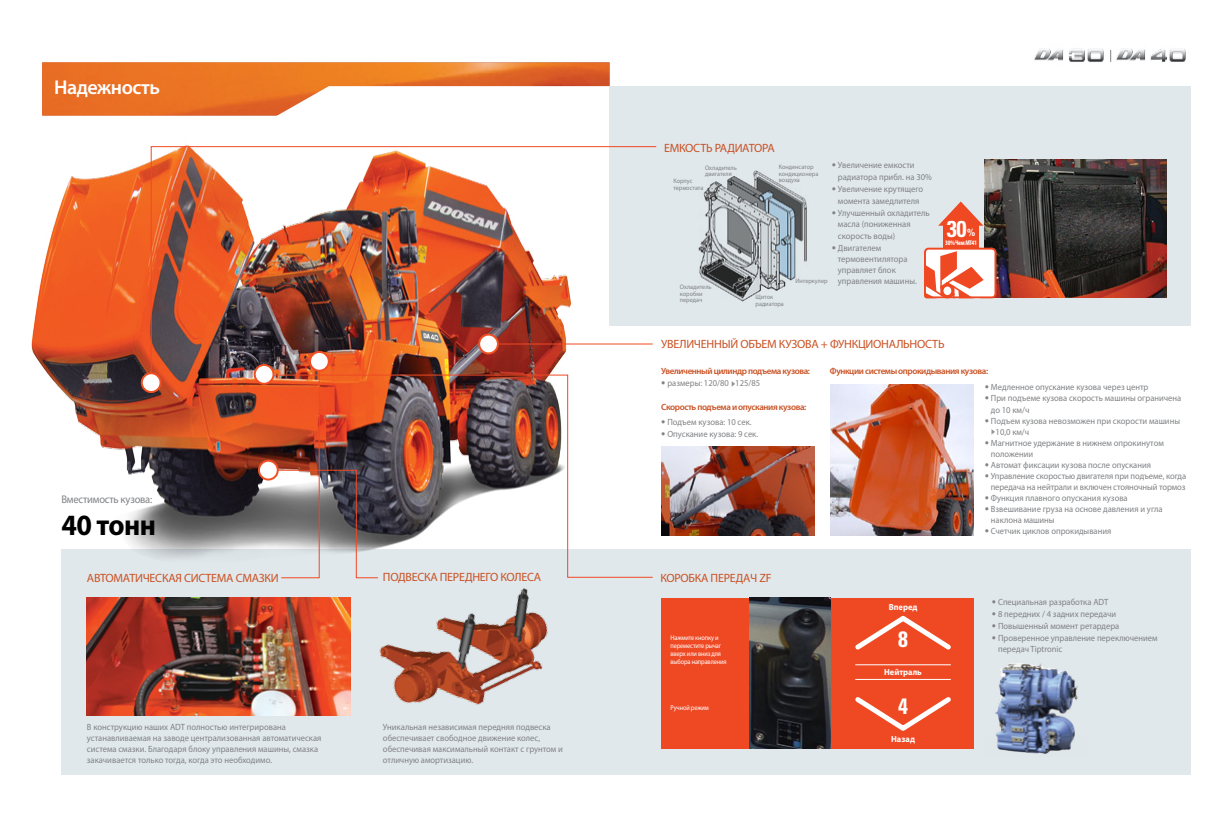
<style>
.page{position:relative;width:1219px;height:823px;background:#fff}
.page>*{position:absolute;margin:0;border:0;box-sizing:border-box;transform-origin:0 0}
.t1{font:700 29.5px "Myriad Pro";letter-spacing:-.02em;color:#000;scale:.95 1}
.t2{font:700 condensed 22.9px "Univers";color:#fff}
.t3{font:700 condensed 22.2px "Univers";color:#fff}
.t4{font:600 20px "Myriad Pro";letter-spacing:-.025em;color:#fff}
.t5{font:12px "Myriad Pro";letter-spacing:-.02em;color:#c95123}
.t6{font:11.1px "Myriad Pro";letter-spacing:-.02em;color:#808285;scale:.95 1}
.t7{font:9px/11px "Myriad Pro";color:#808285;scale:.95 1}
.t8{font:600 9px "Myriad Pro";letter-spacing:-.045em;color:#c95123}
.t9{font:700 8.8px "Myriad Pro";color:#fff;scale:.95 1}
.t10{font:7px/8px "Myriad Pro";letter-spacing:-.02em;color:#fff;scale:.9 1}
.t11{font:700 condensed 6.8px "Myriad Pro";letter-spacing:-.045em;color:#fff}
.t12{font:6.5px/6.5px "Myriad Pro";color:#808285;scale:.95 1}
.s1{font-family:"Meta Plus Normal"}
.s2{font-size:10.4px}
</style>
<div class="page">
<div style="left:61px;top:549px;width:548px;height:224px;background:#e1e8ec"></div>
<img style="left:42px;top:62px;width:567px;height:53px">
<img style="left:1034px;top:48px;width:70px;height:14px">
<img style="left:1116px;top:48px;width:70px;height:14px">
<svg style="left:1110px;top:50px;width:1px;height:12px"></svg>
<svg style="left:170px;top:86px;width:439px;height:30px"></svg>
<div style="left:609px;top:86px;width:582px;height:687px;background:#e1e8ec"></div>
<img style="left:87px;top:597px;width:263px;height:117px">
<div style="left:816px;top:597px;width:158px;height:151px;background:#ef4924"></div>
<img style="left:985px;top:159px;width:182px;height:138px">
<div style="left:943px;top:221px;width:36px;height:28px;background:#ef4924"></div>
<svg style="left:939px;top:201px;width:44px;height:24px"></svg>
<div style="left:925px;top:248px;width:70px;height:49px;background:#fff;border-radius:4px"></div>
<div style="left:924px;top:247px;width:72px;height:51px;border:2px solid #ef4924;border-radius:4px"></div>
<svg style="left:924px;top:251px;width:60px;height:48px"></svg>
<img style="left:31px;top:162px;width:237px;height:397px">
<img style="left:995px;top:663px;width:83px;height:91px">
<div style="left:661px;top:597px;width:165px;height:151px;background:#ef4924"></div>
<div style="left:587px;top:326px;width:617px;height:223px;background:#fff"></div>
<img style="left:831px;top:384px;width:143px;height:151px">
<img style="left:661px;top:446px;width:153px;height:89px">
<img style="left:150px;top:145px;width:507px;height:240px">
<svg style="left:268px;top:374px;width:386px;height:204px"></svg>
<hr style="left:485px;top:343px;width:168px;height:1px;background:#ef4924">
<div style="left:479px;top:334px;width:19px;height:19px;background:#fff;border-radius:50%"></div>
<div style="left:478px;top:333px;width:21px;height:21px;border:2px solid #f05023;border-radius:50%"></div>
<div style="left:142px;top:373px;width:19px;height:19px;background:#fff;border-radius:50%"></div>
<div style="left:141px;top:372px;width:21px;height:21px;border:2px solid #f05023;border-radius:50%"></div>
<div style="left:255px;top:365px;width:18px;height:18px;background:#fff;border-radius:50%"></div>
<div style="left:254px;top:364px;width:20px;height:20px;border:2px solid #f05023;border-radius:50%"></div>
<img style="left:750px;top:597px;width:80px;height:151px">
<svg style="left:855px;top:615px;width:96px;height:35px"></svg>
<svg style="left:855px;top:697px;width:96px;height:34px"></svg>
<hr style="left:855px;top:664px;width:96px;height:1px;background:#fff">
<hr style="left:855px;top:678px;width:96px;height:1px;background:#fff">
<img style="left:379px;top:588px;width:169px;height:117px">
<img style="left:269px;top:362px;width:110px;height:216px">
<div style="left:259px;top:460px;width:19px;height:19px;background:#fff;border-radius:50%"></div>
<div style="left:258px;top:459px;width:21px;height:21px;border:2px solid #f05023;border-radius:50%"></div>
<div style="left:310px;top:352px;width:19px;height:18px;background:#fff;border-radius:50%"></div>
<div style="left:309px;top:351px;width:21px;height:20px;border:2px solid #f05023;border-radius:50%"></div>
<img style="left:698px;top:170px;width:109px;height:131px">
<svg style="left:991px;top:429px;width:4px;height:5px"></svg>
<h3 class="t4" style="left:54px;top:74px;width:107px">Надежность</h3>
<p class="t6" style="left:61px;top:492px;width:97px">Вместимость кузова:</p>
<h1 class="t1" style="left:61px;top:505px;width:101px">40 тонн</h1>
<h3 class="t5" style="left:87px;top:570px;width:193px">АВТОМАТИЧЕСКАЯ СИСТЕМА СМАЗКИ</h3>
<p class="t7" style="left:87px;top:720px;width:248px">В конструкцию наших ADT полностью интегрирована устанавливаемая на заводе централизованная автоматическая система смазки. Благодаря блоку управления машины, смазка закачивается только тогда, когда это необходимо.</p>
<h3 class="t5" style="left:383px;top:569px;width:160px">ПОДВЕСКА ПЕРЕДНЕГО КОЛЕСА</h3>
<p class="t7" style="left:383px;top:720px;width:191px">Уникальная независимая передняя подвеска обеспечивает свободное движение колес, обеспечивая максимальный контакт с грунтом и отличную амортизацию.</p>
<h3 class="t5" style="left:664px;top:140px;width:112px">ЕМКОСТЬ РАДИАТОРА</h3>
<p class="t12" style="left:673px;top:178px;width:33px">Корпус термостата</p>
<p class="t12" style="left:705px;top:164px;width:35px">Охладитель двигателя</p>
<p class="t12" style="left:779px;top:164px;width:43px">Конденсатор кондиционера воздуха</p>
<p class="t7" style="left:838px;top:159px;width:100px;line-height:12px;text-indent:-6px"><span class="s1">•</span> Увеличение емкости радиатора прибл. на 30%</p>
<p class="t7" style="left:832px;top:183px;width:98px;line-height:12px;text-align:center"><span class="s1">•</span> Увеличение крутящего момента замедлителя</p>
<p class="t7" style="left:838px;top:207px;width:98px;text-indent:-6px"><span class="s1">•</span> Улучшенный охладитель масла (пониженная</p>
<p class="t7" style="left:838px;top:230px;width:62px">скорость воды)</p>
<p class="t7" style="left:838px;top:242px;width:84px;text-indent:-6px"><span class="s1">•</span> Двигателем термовентилятора управляет блок управления машины.</p>
<p class="t12" style="left:795px;top:277px;width:35px">Интеркулер</p>
<p class="t12" style="left:680px;top:283px;width:35px">Охладитель коробки передач</p>
<p class="t12" style="left:755px;top:293px;width:31px">Щиток радиатора</p>
<h2 class="t2" style="left:947px;top:214px;width:30px">30<span class="s2">%</span></h2>
<p class="t11" style="left:945px;top:238px;width:33px">30% Чем MT41</p>
<h3 class="t5" style="left:661px;top:337px;width:285px">УВЕЛИЧЕННЫ Й ОБЪЕМ КУЗОВА + ФУНКЦИОНАЛЬНОСТЬ</h3>
<p class="t8" style="left:661px;top:365px;width:150px">Увеличенный цилиндр подъема кузова:</p>
<p class="t7" style="left:661px;top:377px;width:106px"><span class="s1">•</span> размеры: 120/80 125/85</p>
<p class="t8" style="left:661px;top:401px;width:147px">Скорость подъема и опускания кузова:</p>
<p class="t8" style="left:830px;top:365px;width:160px">Функции системы опрокидывания кузова:</p>
<p class="t7" style="left:985px;top:381px;width:174px"><span class="s1">•</span> Медленное опускание кузова через центр</p>
<p class="t7" style="left:991px;top:392px;width:202px;text-indent:-6px"><span class="s1">•</span> При подъеме кузова скорость машины ограничена до 10 км/ч</p>
<p class="t7" style="left:996px;top:414px;width:196px;text-indent:-11px"><span class="s1">•</span> Подъем кузова невозможен при скорости машины<br>10,0 км/ч</p>
<p class="t7" style="left:991px;top:436px;width:183px;text-indent:-6px"><span class="s1">•</span> Магнитное удержание в нижнем опрокинутом положении</p>
<p class="t7" style="left:985px;top:458px;width:177px"><span class="s1">•</span> Автомат фиксации кузова после опускания</p>
<p class="t7" style="left:985px;top:469px;width:214px;text-align:center"><span class="s1">•</span> Управление скоростью двигателя при подъеме, когда передача на нейтрали и включен стояночный тормоз</p>
<p class="t7" style="left:985px;top:491px;width:152px"><span class="s1">•</span> Функция плавного опускания кузова</p>
<p class="t7" style="left:991px;top:502px;width:182px;text-indent:-6px"><span class="s1">•</span> Взвешивание груза на основе давления и угла наклона машины</p>
<p class="t7" style="left:985px;top:524px;width:135px"><span class="s1">•</span> Счетчик циклов опрокидывания</p>
<p class="t7" style="left:661px;top:416px;width:97px"><span class="s1">•</span> Подъем кузова: 10 сек.</p>
<p class="t7" style="left:661px;top:428px;width:104px"><span class="s1">•</span> Опускание кузова: 9 сек.</p>
<h3 class="t5" style="left:660px;top:570px;width:113px">КОРОБКА ПЕРЕДАЧ ZF</h3>
<p class="t10" style="left:670px;top:633px;width:64px">Нажмите кнопку и переместите рычаг вверх или вниз для выбора направления</p>
<p class="t10" style="left:670px;top:703px;width:44px">Ручной режим</p>
<p class="t9" style="left:889px;top:601px;width:32px">Вперед</p>
<h3 class="t3" style="left:898px;top:625px;width:11px">8</h3>
<p class="t9" style="left:884px;top:666px;width:41px">Нейтраль</p>
<h3 class="t3" style="left:898px;top:692px;width:11px">4</h3>
<p class="t9" style="left:891px;top:733px;width:27px">Назад</p>
<p class="t7" style="left:992px;top:596px;width:124px"><span class="s1">•</span> Специальная разработка ADT</p>
<p class="t7" style="left:992px;top:608px;width:132px"><span class="s1">•</span> 8 передних / 4 задних передачи</p>
<p class="t7" style="left:992px;top:620px;width:136px"><span class="s1">•</span> Повышенный момент ретардера</p>
<p class="t7" style="left:998px;top:632px;width:169px;text-indent:-6px"><span class="s1">•</span> Проверенное управление переключением передач Tiptronic</p>
</div>
